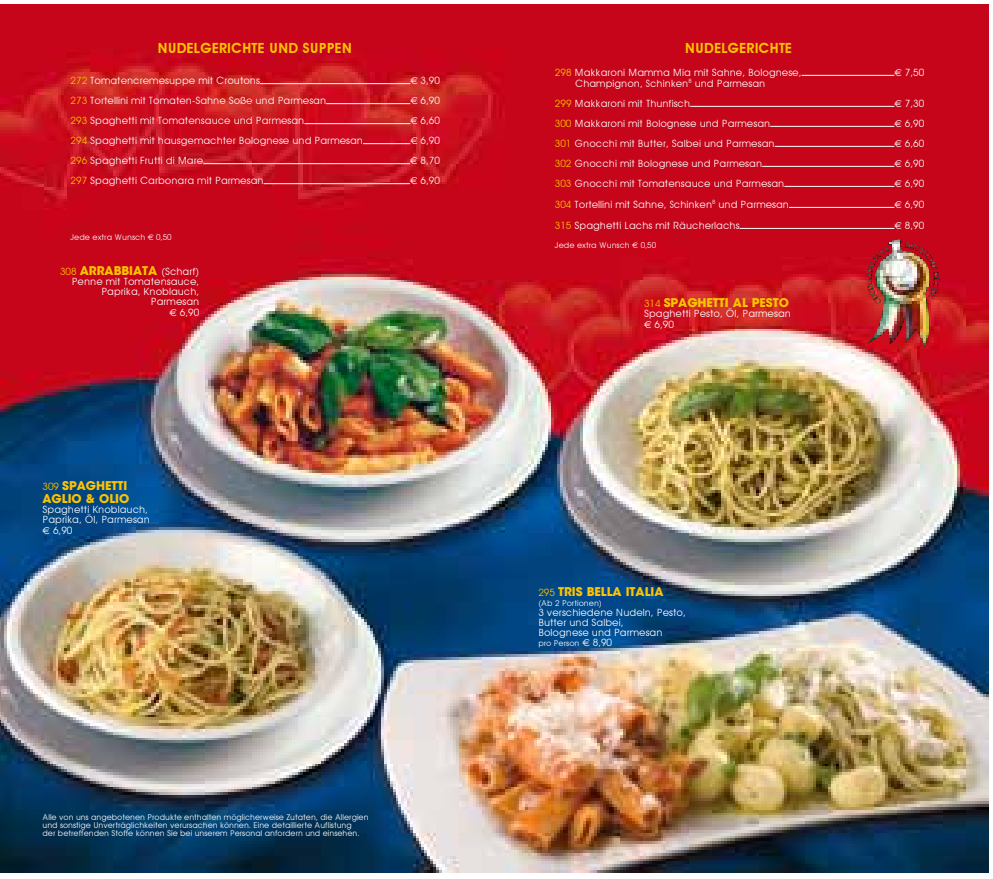
<style>
.page{position:relative;width:993px;height:879px;background:#fff}
.page>*{position:absolute;margin:0;border:0;box-sizing:border-box;transform-origin:0 0}
.t1{font:600 14px "Avant Garde";color:#fcc400}
.t2{font:700 12px/13px "ITC Avant Garde Std";color:#fcc400}
.t3{font:10px/10px "Avant Garde";color:#fff}
.t4{font:8px/8px "Avant Garde";color:#fff}
.s1{color:#fcc400}
.s2{font-family:"Euro Sans"}
.s3{font-family:"Avant Garde";font-weight:400;font-size:10px}
.s4{font-family:"ITC Avant Garde Std";font-weight:700;font-size:12px;color:#fcc400}
.s5{font-family:"Euro Sans";font-size:10px}
.s6{font-size:10px}
</style>
<div class="page">
<img style="left:0;top:4px;width:988px;height:868px">
<img style="left:876px;top:240px;width:21px;height:24px">
<hr style="left:260px;top:83px;width:150px;height:1px;background:#fff">
<hr style="left:326px;top:103px;width:84px;height:1px;background:#fff">
<hr style="left:304px;top:123px;width:106px;height:1px;background:#fff">
<hr style="left:363px;top:143px;width:47px;height:1px;background:#fff">
<hr style="left:203px;top:163px;width:207px;height:1px;background:#fff">
<hr style="left:263px;top:183px;width:147px;height:1px;background:#fff">
<hr style="left:801px;top:75px;width:93px;height:1px;background:#fff">
<hr style="left:690px;top:106px;width:204px;height:1px;background:#fff">
<hr style="left:770px;top:126px;width:124px;height:1px;background:#fff">
<hr style="left:774px;top:146px;width:120px;height:1px;background:#fff">
<hr style="left:761px;top:166px;width:133px;height:1px;background:#fff">
<hr style="left:784px;top:186px;width:110px;height:1px;background:#fff">
<hr style="left:788px;top:207px;width:106px;height:1px;background:#fff">
<hr style="left:739px;top:228px;width:155px;height:1px;background:#fff">
<h1 class="t1" style="left:157px;top:40px;width:194px">N UDELGERICHTE UND SUPPEN</h1>
<p class="t3" style="left:71px;top:75px;width:191px"><span class="s1">272</span> Tomatencremesuppe mit Croutons</p>
<p class="t3" style="left:410px;top:75px;width:31px"><span class="s2">€</span> 3,90</p>
<p class="t3" style="left:71px;top:95px;width:257px"><span class="s1">273</span> Tortellini mit Tomaten-Sahne Soße und Parmesan</p>
<p class="t3" style="left:410px;top:95px;width:31px"><span class="s2">€</span> 6,90</p>
<p class="t3" style="left:71px;top:115px;width:235px"><span class="s1">293</span> Spaghetti mit Tomatensauce und Parmesan</p>
<p class="t3" style="left:410px;top:115px;width:31px"><span class="s2">€</span> 6,60</p>
<p class="t3" style="left:71px;top:135px;width:294px"><span class="s1">294</span> Spaghetti mit hausgemachter Bolognese und Parmesan</p>
<p class="t3" style="left:410px;top:135px;width:31px"><span class="s2">€</span> 6,90</p>
<p class="t3" style="left:71px;top:155px;width:134px"><span class="s1">296</span> Spaghetti Frutti di Mare</p>
<p class="t3" style="left:410px;top:155px;width:31px"><span class="s2">€</span> 8,70</p>
<p class="t3" style="left:71px;top:175px;width:194px"><span class="s1">297</span> Spaghetti Carbonara mit Parmesan</p>
<p class="t3" style="left:410px;top:175px;width:31px"><span class="s2">€</span> 6,90</p>
<p class="t4" style="left:70px;top:233px;width:103px">Jede extra Wunsch <span class="s2">€</span> 0,50</p>
<p class="t2" style="left:60px;top:264px;width:30px"><span class="s3">308</span> ARRA</p>
<p class="t3" style="left:72px;top:266px;width:129px;text-align:right"><span class="s4">BBIATA</span> (Scharf)<br>Penne mit Tomatensauce,<br>Paprika, Knoblauch,<br>Parmesan</p>
<p class="t3" style="left:170px;top:307px;width:31px"><span class="s2">A</span> 6,90</p>
<p class="t2" style="left:43px;top:479px;width:85px"><span class="s3">309</span> SPAGHETTI<br>AGLIO</p>
<p class="t2" style="left:86px;top:492px;width:22px">&amp; OLIO</p>
<p class="t3" style="left:43px;top:504px;width:109px">Spaghetti Knoblauch,<br>Paprika, Öl, Parmesan</p>
<p class="t3" style="left:43px;top:525px;width:31px"><span class="s2">€</span> 6,90</p>
<p class="t4" style="left:43px;top:813px;width:327px">Alle von uns angebotenen Produkte enthalten möglicherweise Zutaten, die Allergien und sonstige Unverträglichkeiten verursachen können. Eine detaillierte Auflistung<br>der betreffenden Stoffe können Sie bei unserem Personal anfordern und einsehen.</p>
<h1 class="t1" style="left:684px;top:40px;width:109px">N UDELGERICHTE</h1>
<p class="t3" style="left:554px;top:67px;width:248px"><span class="s1">298</span> Makkaroni Mamma Mia mit Sahne, Bolognese,</p>
<p class="t3" style="left:894px;top:67px;width:31px"><span class="s2">€</span> 7,50</p>
<p class="t3" style="left:554px;top:73px;width:212px;line-height:20px;text-indent:20px">Champignon, Schinken<sup>8</sup> und Parmesan<br><span class="s1">299</span> Makkaroni mit Thunfisch</p>
<p class="t3" style="left:894px;top:98px;width:31px"><span class="s2">€</span> 7,30</p>
<p class="t3" style="left:554px;top:118px;width:217px"><span class="s1">300</span> Makkaroni mit Bolognese und Parmesan</p>
<p class="t3" style="left:894px;top:118px;width:31px"><span class="s2">€</span> 6,90</p>
<p class="t3" style="left:554px;top:138px;width:221px"><span class="s1">301</span> Gnocchi mit Butter, Salbei und Parmesan</p>
<p class="t3" style="left:894px;top:138px;width:31px"><span class="s2">€</span> 6,60</p>
<p class="t3" style="left:554px;top:158px;width:209px"><span class="s1">302</span> Gnocchi mit Bolognese und Parmesan</p>
<p class="t3" style="left:894px;top:158px;width:31px"><span class="s2">€</span> 6,90</p>
<p class="t3" style="left:554px;top:178px;width:231px"><span class="s1">303</span> Gnocchi mit Tomatensauce und Parmesan</p>
<p class="t3" style="left:894px;top:178px;width:31px"><span class="s2">€</span> 6,90</p>
<p class="t3" style="left:554px;top:199px;width:235px"><span class="s1">304</span> Tortellini mit Sahne, Schinken<sup>8</sup> und Parmesan</p>
<p class="t3" style="left:894px;top:199px;width:31px"><span class="s2">€</span> 6,90</p>
<p class="t3" style="left:554px;top:220px;width:186px"><span class="s1">315</span> Spaghetti Lachs mit Räucherlachs</p>
<p class="t3" style="left:894px;top:220px;width:31px"><span class="s2">€</span> 8,90</p>
<p class="t4" style="left:554px;top:241px;width:103px">Jede extra Wunsch <span class="s2">€</span> 0,50</p>
<p class="t2" style="left:643px;top:296px;width:146px"><span class="s3">314</span> SPAGHETTI AL PESTO</p>
<p class="t3" style="left:643px;top:307px;width:148px;line-height:11px">Spaghetti Pesto, Öl, Parmesan <span class="s2">€</span> 6,90</p>
<p class="t2" style="left:538px;top:585px;width:64px"><span class="s3">295</span> TRIS BELLA</p>
<p class="t2" style="left:625px;top:585px;width:18px">ITALIA</p>
<p class="t4" style="left:538px;top:599px;width:65px">(Ab 2 Portionen)</p>
<p class="t3" style="left:538px;top:607px;width:149px">3 verschiedene Nudeln, Pesto,<br>Butter und Salbei,<br>Bolognese und Parmesan</p>
<p class="t4" style="left:538px;top:639px;width:75px">pro Person <span class="s5">€</span> <span class="s6">8,90</span></p>
</div>
